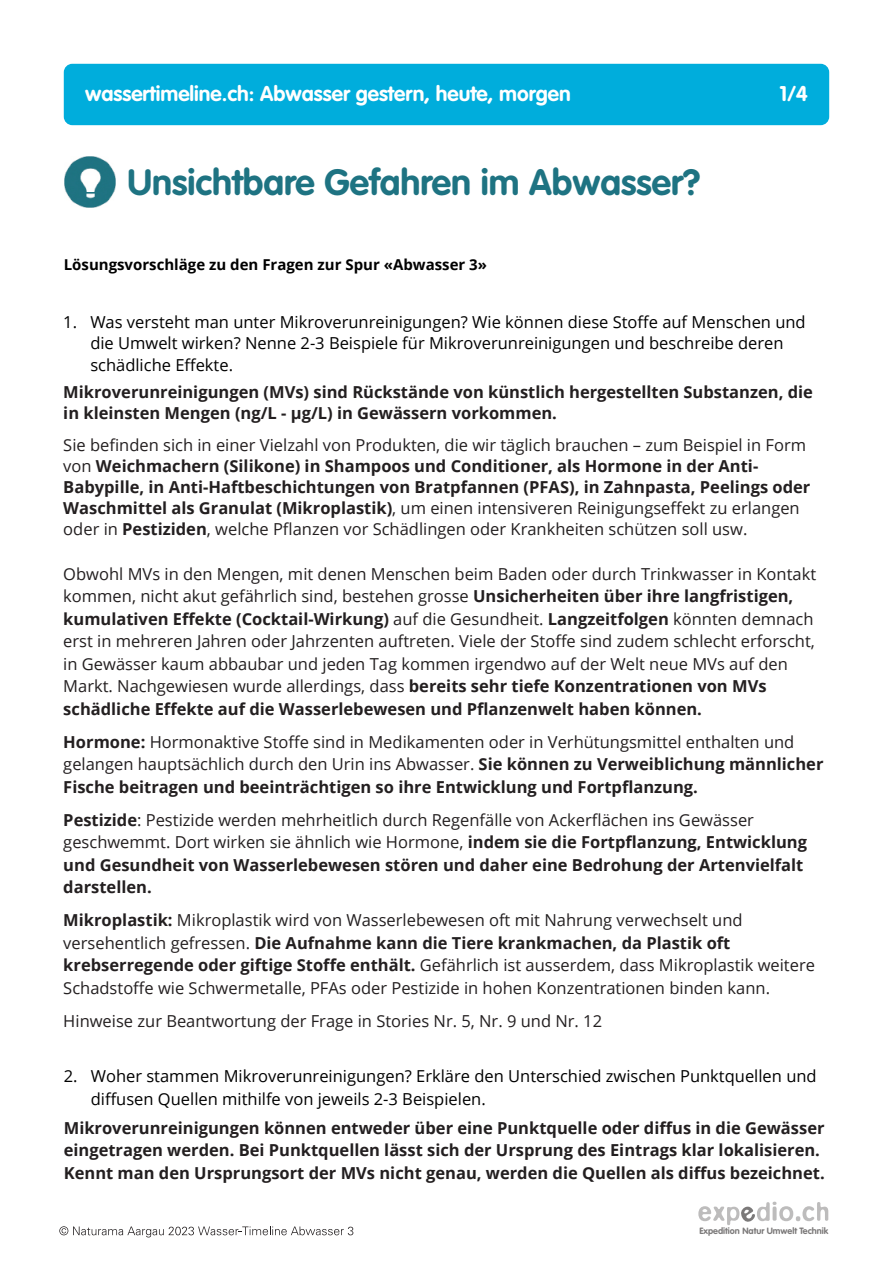
<style>
.page{position:relative;width:893px;height:1263px;background:#fff}
.page>*{position:absolute;margin:0;border:0;box-sizing:border-box;transform-origin:0 0}
.t1{font:700 36px "VAG Rounded Std";color:#1e7382}
.t2{font:700 21px "VAG Rounded Std";color:#fff}
.t3{font:16.5px "Open Sans";color:#231f20}
.t4{font:700 16.5px "Open Sans";color:#231f20}
.t5{font:16.5px "Open Sans";color:#000}
.t6{font:700 15px "Open Sans";color:#000}
.t7{font:700 9px "VAG Rounded Std";color:#7b7979}
.s1{font-weight:400}
.s2{font-weight:700}
</style>
<div class="page">
<div style="left:64px;top:64px;width:765px;height:61px;background:#00addc;border-radius:9px"></div>
<svg style="left:698px;top:1202px;width:130px;height:23px"></svg>
<svg style="left:59px;top:1226px;width:294px;height:11px"></svg>
<img style="left:64px;top:156px;width:51px;height:51px">
<p class="t2" style="left:85px;top:85px;width:487px">wassertimeline.ch: Abwasser gestern, heute, morgen</p>
<p class="t2" style="left:780px;top:85px;width:30px">1/4</p>
<p class="t1" style="left:128px;top:168px;width:574px">Unsichtbare Gefahren im Abwasser?</p>
<p class="t6" style="left:64px;top:259px;width:425px">Lösungsvorschläge zu den Fragen zur Spur «Abwasser 3»</p>
<p class="t5" style="left:63px;top:316px;width:744px">1. Was versteht man unter Mikroverunreinigungen? Wie können diese Stoffe auf Menschen und</p>
<p class="t5" style="left:90px;top:337px;width:695px">die Umwelt wirken? Nenne 2-3 Beispiele für Mikroverunreinigungen und beschreibe deren</p>
<p class="t5" style="left:90px;top:358px;width:144px">schädliche Effekte.</p>
<p class="t4" style="left:63px;top:385px;width:751px">Mikroverunreinigungen (MVs) sind Rückstände von künstlich hergestellten Substanzen, die</p>
<p class="t4" style="left:63px;top:406px;width:495px">in kleinsten Mengen (ng/L - µg/L) in Gewässern vorkommen.</p>
<p class="t3" style="left:63px;top:438px;width:744px">Sie befinden sich in einer Vielzahl von Produkten, die wir täglich brauchen – zum Beispiel in Form</p>
<p class="t4" style="left:63px;top:459px;width:696px"><span class="s1">von</span> Weichmachern (Silikone) in Shampoos und Conditioner, als Hormone in der Anti-</p>
<p class="t4" style="left:63px;top:480px;width:749px">Babypille, in Anti-Haftbeschichtungen von Bratpfannen (PFAS), in Zahnpasta, Peelings oder</p>
<p class="t3" style="left:63px;top:501px;width:738px"><span class="s2">Waschmittel als Granulat (Mikroplastik)</span>, um einen intensiveren Reinigungseffekt zu erlangen</p>
<p class="t3" style="left:63px;top:522px;width:685px">oder in <span class="s2">Pestiziden</span>, welche Pflanzen vor Schädlingen oder Krankheiten schützen soll usw.</p>
<p class="t3" style="left:63px;top:567px;width:754px">Obwohl MVs in den Mengen, mit denen Menschen beim Baden oder durch Trinkwasser in Kontakt</p>
<p class="t3" style="left:63px;top:589px;width:732px">kommen, nicht akut gefährlich sind, bestehen grosse <span class="s2">Unsicherheiten über ihre langfristigen,</span></p>
<p class="t4" style="left:63px;top:612px;width:752px">kumulativen Effekte (Cocktail-Wirkung) <span class="s1">auf die Gesundheit.</span> Langzeitfolgen <span class="s1">könnten demnach</span></p>
<p class="t3" style="left:63px;top:634px;width:753px">erst in mehreren Jahren oder Jahrzenten auftreten. Viele der Stoffe sind zudem schlecht erforscht,</p>
<p class="t3" style="left:63px;top:657px;width:726px">in Gewässer kaum abbaubar und jeden Tag kommen irgendwo auf der Welt neue MVs auf den</p>
<p class="t3" style="left:63px;top:679px;width:705px">Markt. Nachgewiesen wurde allerdings, dass <span class="s2">bereits sehr tiefe Konzentrationen von MVs</span></p>
<p class="t4" style="left:63px;top:702px;width:640px">schädliche Effekte auf die Wasserlebewesen und Pflanzenwelt haben können.</p>
<p class="t3" style="left:63px;top:735px;width:733px"><span class="s2">Hormone:</span> Hormonaktive Stoffe sind in Medikamenten oder in Verhütungsmittel enthalten und</p>
<p class="t3" style="left:63px;top:757px;width:762px">gelangen hauptsächlich durch den Urin ins Abwasser. <span class="s2">Sie können zu Verweiblichung männlicher</span></p>
<p class="t4" style="left:63px;top:780px;width:636px">Fische beitragen und beeinträchtigen so ihre Entwicklung und Fortpflanzung.</p>
<p class="t3" style="left:63px;top:813px;width:692px"><span class="s2">Pestizide</span>: Pestizide werden mehrheitlich durch Regenfälle von Ackerflächen ins Gewässer</p>
<p class="t3" style="left:63px;top:836px;width:745px">geschwemmt. Dort wirken sie ähnlich wie Hormone, <span class="s2">indem sie die Fortpflanzung, Entwicklung</span></p>
<p class="t4" style="left:63px;top:858px;width:742px">und Gesundheit von Wasserlebewesen stören und daher eine Bedrohung der Artenvielfalt</p>
<p class="t4" style="left:63px;top:881px;width:90px">darstellen.</p>
<p class="t3" style="left:63px;top:914px;width:681px"><span class="s2">Mikroplastik:</span> Mikroplastik wird von Wasserlebewesen oft mit Nahrung verwechselt und</p>
<p class="t4" style="left:63px;top:936px;width:669px"><span class="s1">versehentlich gefressen.</span> Die Aufnahme kann die Tiere krankmachen, da Plastik oft</p>
<p class="t3" style="left:63px;top:959px;width:753px"><span class="s2">krebserregende oder giftige Stoffe enthält.</span> Gefährlich ist ausserdem, dass Mikroplastik weitere</p>
<p class="t3" style="left:63px;top:981px;width:708px">Schadstoffe wie Schwermetalle, PFAs oder Pestizide in hohen Konzentrationen binden kann.</p>
<p class="t3" style="left:63px;top:1014px;width:540px">Hinweise zur Beantwortung der Frage in Stories Nr. 5, Nr. 9 und Nr. 12</p>
<p class="t5" style="left:64px;top:1070px;width:754px">2. Woher stammen Mikroverunreinigungen? Erkläre den Unterschied zwischen Punktquellen und</p>
<p class="t5" style="left:91px;top:1092px;width:396px">diffusen Quellen mithilfe von jeweils 2-3 Beispielen.</p>
<p class="t4" style="left:64px;top:1121px;width:762px">Mikroverunreinigungen können entweder über eine Punktquelle oder diffus in die Gewässer</p>
<p class="t4" style="left:64px;top:1143px;width:758px">eingetragen werden. Bei Punktquellen lässt sich der Ursprung des Eintrags klar lokalisieren.</p>
<p class="t4" style="left:64px;top:1166px;width:762px">Kennt man den Ursprungsort der MVs nicht genau, werden die Quellen als diffus bezeichnet.</p>
<p class="t7" style="left:699px;top:1227px;width:130px">Expedition Natur Umwelt Technik</p>
</div>
